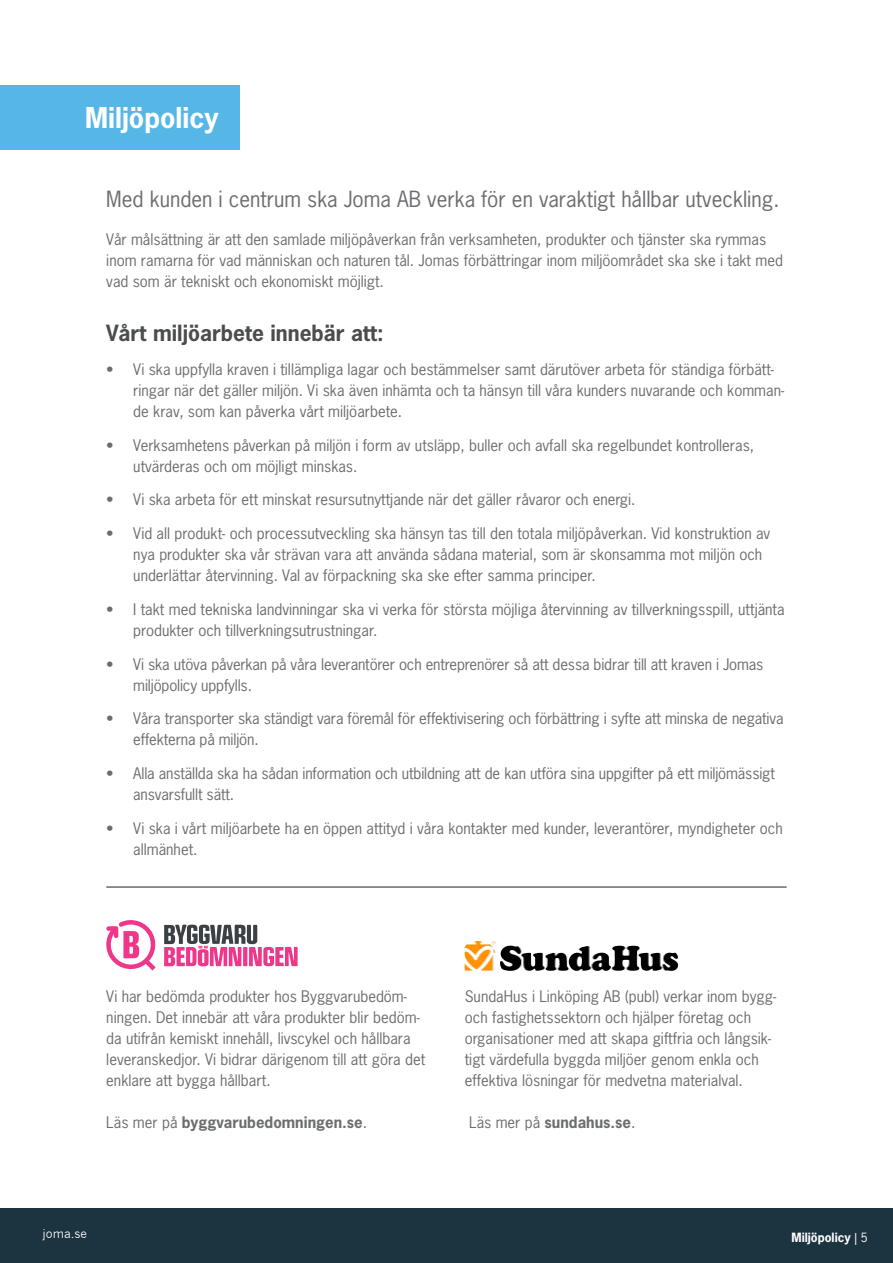
<style>
.page{position:relative;width:893px;height:1263px;background:#fff}
.page>*{position:absolute;margin:0;border:0;box-sizing:border-box;transform-origin:0 0}
.Produktrubrik{font:700 27px "News Gothic Std";color:#fff}
.Brödtext{font:21px "News Gothic Std";color:#6c6d70}
.Underrubrik{font:700 21px "News Gothic Std";color:#4b4c4d}
.Brödtext-2{font:15px/21px "News Gothic Std";color:#6c6d70}
.Brödtext-3{font:700 15px "News Gothic Std";color:#6c6d70}
.t1{font:700 12px "News Gothic Std";color:#fff}
.t2{font:12px "News Gothic";color:#fff}
.s1{font-weight:400}
</style>
<div class="page">
<div style="left:0;top:1208px;width:893px;height:55px;background:#1c3340"></div>
<div style="left:0;top:85px;width:240px;height:65px;background:#56b7e7"></div>
<img style="left:465px;top:941px;width:213px;height:29px">
<svg style="left:106px;top:920px;width:192px;height:50px"></svg>
<hr style="left:106px;top:887px;width:681px;height:1px;background:#231f20">
<p class="Produktrubrik" style="left:85px;top:100px;width:135px">Miljöpolicy</p>
<p class="Brödtext" style="left:106px;top:185px;width:675px">Med kunden i centrum ska Joma AB verka för en varaktigt hållbar utveckling.</p>
<p class="Brödtext-2" style="left:106px;top:228px;width:678px">Vår målsättning är att den samlade miljöpåverkan från verksamheten, produkter och tjänster ska rymmas inom ramarna för vad människan och naturen tål. Jomas förbättringar inom miljöområdet ska ske i takt med vad som är tekniskt och ekonomiskt möjligt.</p>
<p class="Underrubrik" style="left:106px;top:319px;width:279px">Vårt miljöarbete innebär att:</p>
<p class="Brödtext-2" style="left:133px;top:359px;width:652px;text-indent:-27px">• Vi ska uppfylla kraven i tillämpliga lagar och bestämmelser samt därutöver arbeta för ständiga förbätt&shy;ringar när det gäller miljön. Vi ska även inhämta och ta hänsyn till våra kunders nuvarande och komman&shy;de krav, som kan påverka vårt miljöarbete.</p>
<p class="Brödtext-2" style="left:133px;top:434px;width:622px;text-indent:-27px">• Verksamhetens påverkan på miljön i form av utsläpp, buller och avfall ska regelbundet kontrolleras, utvärderas och om möjligt minskas.</p>
<p class="Brödtext-2" style="left:106px;top:489px;width:531px">• Vi ska arbeta för ett minskat resursutnyttjande när det gäller råvaror och energi.</p>
<p class="Brödtext-2" style="left:133px;top:523px;width:638px;text-indent:-27px">• Vid all produkt- och processutveckling ska hänsyn tas till den totala miljöpåverkan. Vid konstruktion av nya produkter ska vår strävan vara att använda sådana material, som är skonsamma mot miljön och underlättar återvinning. Val av förpackning ska ske efter samma principer.</p>
<p class="Brödtext-2" style="left:133px;top:599px;width:653px;text-indent:-27px">• I takt med tekniska landvinningar ska vi verka för största möjliga återvinning av tillverkningsspill, uttjänta produkter och tillverkningsutrustningar.</p>
<p class="Brödtext-2" style="left:133px;top:653px;width:632px;text-indent:-27px">• Vi ska utöva påverkan på våra leverantörer och entreprenörer så att dessa bidrar till att kraven i Jomas miljöpolicy uppfylls.</p>
<p class="Brödtext-2" style="left:133px;top:708px;width:652px;text-indent:-27px">• Våra transporter ska ständigt vara föremål för effektivisering och förbättring i syfte att minska de negativa effekterna på miljön.</p>
<p class="Brödtext-2" style="left:133px;top:763px;width:643px;text-indent:-27px">• Alla anställda ska ha sådan information och utbildning att de kan utföra sina uppgifter på ett miljömässigt ansvarsfullt sätt.</p>
<p class="Brödtext-2" style="left:133px;top:818px;width:651px;text-indent:-27px">• Vi ska i vårt miljöarbete ha en öppen attityd i våra kontakter med kunder, leverantörer, myndigheter och allmänhet.</p>
<p class="Brödtext-2" style="left:106px;top:985px;width:320px">Vi har bedömda produkter hos Byggvarubedöm&shy;ningen. Det innebär att våra produkter blir bedöm&shy;da utifrån kemiskt innehåll, livscykel och hållbara leveranskedjor. Vi bidrar därigenom till att göra det enklare att bygga hållbart.</p>
<p class="Brödtext-3" style="left:106px;top:1112px;width:262px"><span class="s1">Läs mer på</span> byggvarubedomningen.se<span class="s1">.</span></p>
<p class="t2" style="left:43px;top:1227px;width:46px">joma.se</p>
<p class="Brödtext-2" style="left:465px;top:985px;width:313px">SundaHus i Linköping AB (publ) verkar inom bygg&shy;och fastighetssektorn och hjälper företag och organisationer med att skapa giftfria och långsik&shy;tigt värdefulla byggda miljöer genom enkla och effektiva lösningar för medvetna materialval.</p>
<p class="Brödtext-3" style="left:469px;top:1112px;width:168px"><span class="s1">Läs mer på</span> sundahus.se<span class="s1">.</span></p>
<p class="t1" style="left:791px;top:1229px;width:78px">Miljöpolicy <span class="s1">| 5</span></p>
</div>
